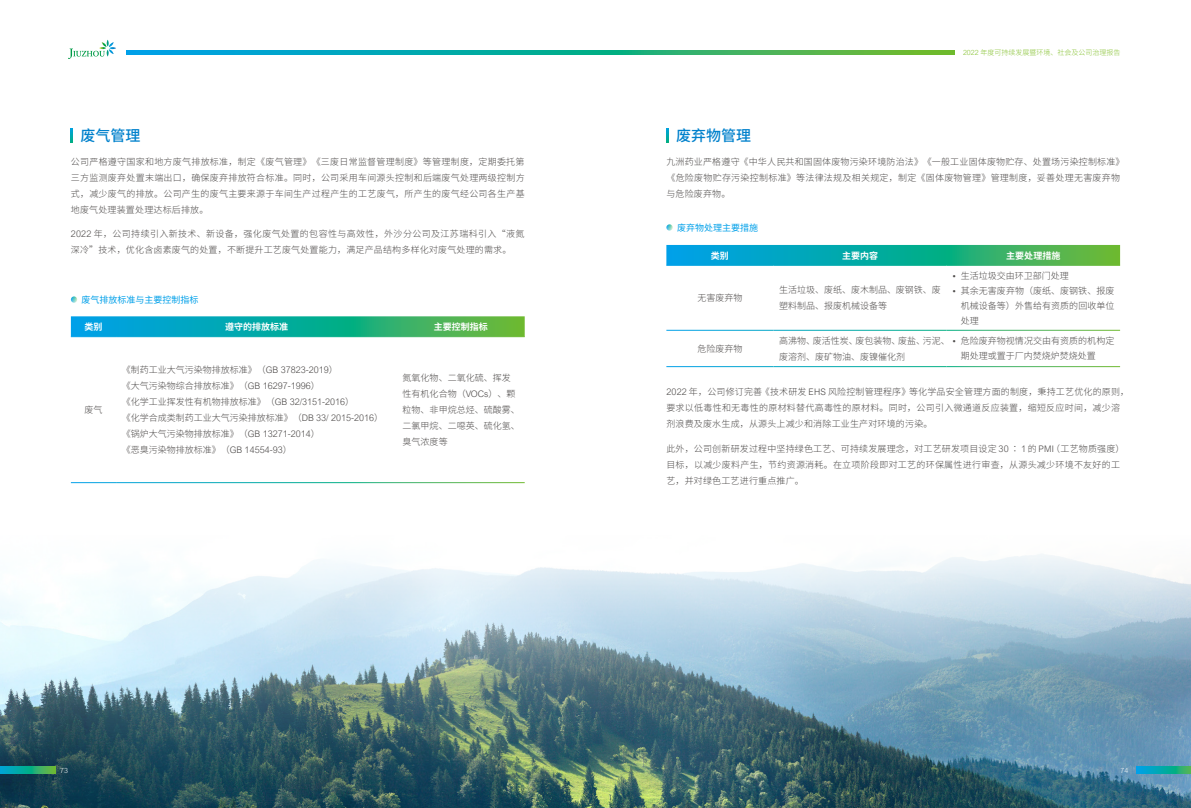
<style>
.page{position:relative;width:1191px;height:808px;background:#fff}
.page>*{position:absolute;margin:0;border:0;box-sizing:border-box;transform-origin:0 0}
.t1{font:500 15px "Source Han Sans SC";color:#0081cc}
.t2{font:300 9px/16px "Source Han Sans SC";letter-spacing:.02em;color:#4c4948}
.t3{font:300 9px/16px "Source Han Sans SC";color:#4c4948}
.t4{font:700 9px "Source Han Sans SC";color:#fff}
.t5{font:9px "Source Han Sans SC";color:#00a0e9}
.t6{font:300 7px "Source Han Sans SC";color:#85c12f}
.t7{font:300 7px "Arial Nova";color:#fff}
.s1{font-family:"Arial Nova"}
.s2{font-family:"D DIN";font-weight:400}
</style>
<div class="page">
<svg style="left:68px;top:40px;width:48px;height:19px"></svg>
<svg style="left:126px;top:50px;width:829px;height:4px;background:#1eac8f"></svg>
<svg style="left:71px;top:296px;width:6px;height:7px"></svg>
<svg style="left:71px;top:316px;width:454px;height:20px;background:#1ead96"></svg>
<svg style="left:666px;top:224px;width:6px;height:7px"></svg>
<svg style="left:666px;top:245px;width:454px;height:20px;background:#1bac94"></svg>
<svg style="left:71px;top:129px;width:2px;height:13px"></svg>
<svg style="left:666px;top:128px;width:2px;height:14px"></svg>
<img style="left:0;top:554px;width:1191px;height:254px">
<svg style="left:0;top:767px;width:55px;height:7px"></svg>
<svg style="left:1136px;top:767px;width:55px;height:7px"></svg>
<h1 class="t1" style="left:80px;top:127px;width:61px">废气管理</h1>
<p class="t2" style="left:71px;top:154px;width:455px;text-align:justify">公司严格遵守国家和地方废气排放标准，制定《废气管理》《三废日常监督管理制度》等管理制度，定期委托第三方监测废弃处置末端出口，确保废弃排放符合标准。同时，公司采用车间源头控制和后端废气处理两级控制方式，减少废气的排放。公司产生的废气主要来源于车间生产过程产生的工艺废气，所产生的废气经公司各生产基地废气处理装置处理达标后排放。</p>
<p class="t2" style="left:71px;top:226px;width:455px"><span class="s1">2022</span> 年，公司持续引入新技术、新设备，强化废气处置的包容性与高效性，外沙分公司及江苏瑞科引入“液氮深冷”技术，优化含卤素废气的处置，不断提升工艺废气处置能力，满足产品结构多样化对废气处理的需求。</p>
<p class="t5" style="left:82px;top:295px;width:118px">废气排放标准与主要控制指标</p>
<p class="t4" style="left:84px;top:322px;width:19px">类别</p>
<p class="t4" style="left:225px;top:322px;width:64px">遵守的排放标准</p>
<p class="t4" style="left:434px;top:322px;width:55px">主要控制指标</p>
<p class="t2" style="left:84px;top:402px;width:19px">废气</p>
<p class="t3" style="left:122px;top:362px;width:263px">《制药工业大气污染物排放标准》（<span class="s1">GB 37823-2019</span>）<br>《大气污染物综合排放标准》（<span class="s1">GB 16297-1996</span>）<br>《化学工业挥发性有机物排放标准》（<span class="s1">GB 32/3151-2016</span>）<br>《化学合成类制药工业大气污染排放标准》（<span class="s1">DB 33/ 2015-2016</span>）《锅炉大气污染物排放标准》（<span class="s1">GB 13271-2014</span>）<br>《恶臭污染物排放标准》（<span class="s1">GB 14554-93</span>）</p>
<p class="t3" style="left:403px;top:370px;width:118px">氮氧化物、二氧化硫、挥发性有机化合物（<span class="s1">VOCs</span>）、颗粒物、非甲烷总烃、硫酸雾、二氯甲烷、二噁英、硫化氢、臭气浓度等</p>
<p class="t6" style="left:963px;top:48px;width:159px"><span class="s1">2022</span> 年度可持续发展暨环境、社会及公司治理报告</p>
<h1 class="t1" style="left:676px;top:127px;width:76px">废弃物管理</h1>
<p class="t2" style="left:666px;top:153px;width:460px">九洲药业严格遵守《中华人民共和国固体废物污染环境防治法》《一般工业固体废物贮存、处置场污染控制标准》《危险废物贮存污染控制标准》等法律法规及相关规定，制定《固体废物管理》管理制度，妥善处理无害废弃物与危险废弃物。</p>
<p class="t5" style="left:677px;top:223px;width:82px">废弃物处理主要措施</p>
<p class="t4" style="left:711px;top:250px;width:19px">类别</p>
<p class="t4" style="left:842px;top:250px;width:37px">主要内容</p>
<p class="t4" style="left:1006px;top:250px;width:55px">主要处理措施</p>
<p class="t2" style="left:697px;top:290px;width:46px">无害废弃物</p>
<p class="t3" style="left:779px;top:282px;width:163px">生活垃圾、废纸、废木制品、废钢铁、废塑料制品、报废机械设备等</p>
<p class="t3" style="left:952px;top:268px;width:118px"><span class="s2">•</span> 生活垃圾交由环卫部门处理</p>
<p class="t2" style="left:960px;top:283px;width:155px;line-height:14.8px;text-align:justify;text-indent:-9px"><span class="s2">•</span> 其余无害废弃物（废纸、废钢铁、报废机械设备等）外售给有资质的回收单位处理</p>
<p class="t2" style="left:697px;top:341px;width:46px">危险废弃物</p>
<p class="t3" style="left:779px;top:333px;width:336px">高沸物、废活性炭、废包装物、废盐、污泥、 <span class="s2">•</span> 危险废弃物视情况交由有资质的机构定废溶剂、废矿物油、废镍催化剂</p>
<p class="t3" style="left:960px;top:348px;width:136px">期处理或置于厂内焚烧炉焚烧处置</p>
<p class="t2" style="left:666px;top:384px;width:464px"><span class="s1">2022</span> 年，公司修订完善《技术研发 <span class="s1">EHS</span> 风险控制管理程序》等化学品安全管理方面的制度，秉持工艺优化的原则，要求以低毒性和无毒性的原材料替代高毒性的原材料。同时，公司引入微通道反应装置，缩短反应时间，减少溶剂浪费及废水生成，从源头上减少和消除工业生产对环境的污染。</p>
<p class="t2" style="left:666px;top:441px;width:460px">此外，公司创新研发过程中坚持绿色工艺、可持续发展理念，对工艺研发项目设定 <span class="s1">30</span> ∶ <span class="s1">1</span> 的 <span class="s1">PMI</span>（工艺物质强度）目标，以减少废料产生，节约资源消耗。在立项阶段即对工艺的环保属性进行审查，从源头减少环境不友好的工艺，并对绿色工艺进行重点推广。</p>
<p class="t7" style="left:60px;top:767px;width:9px">73</p>
<p class="t7" style="left:1120px;top:767px;width:9px">74</p>
</div>
